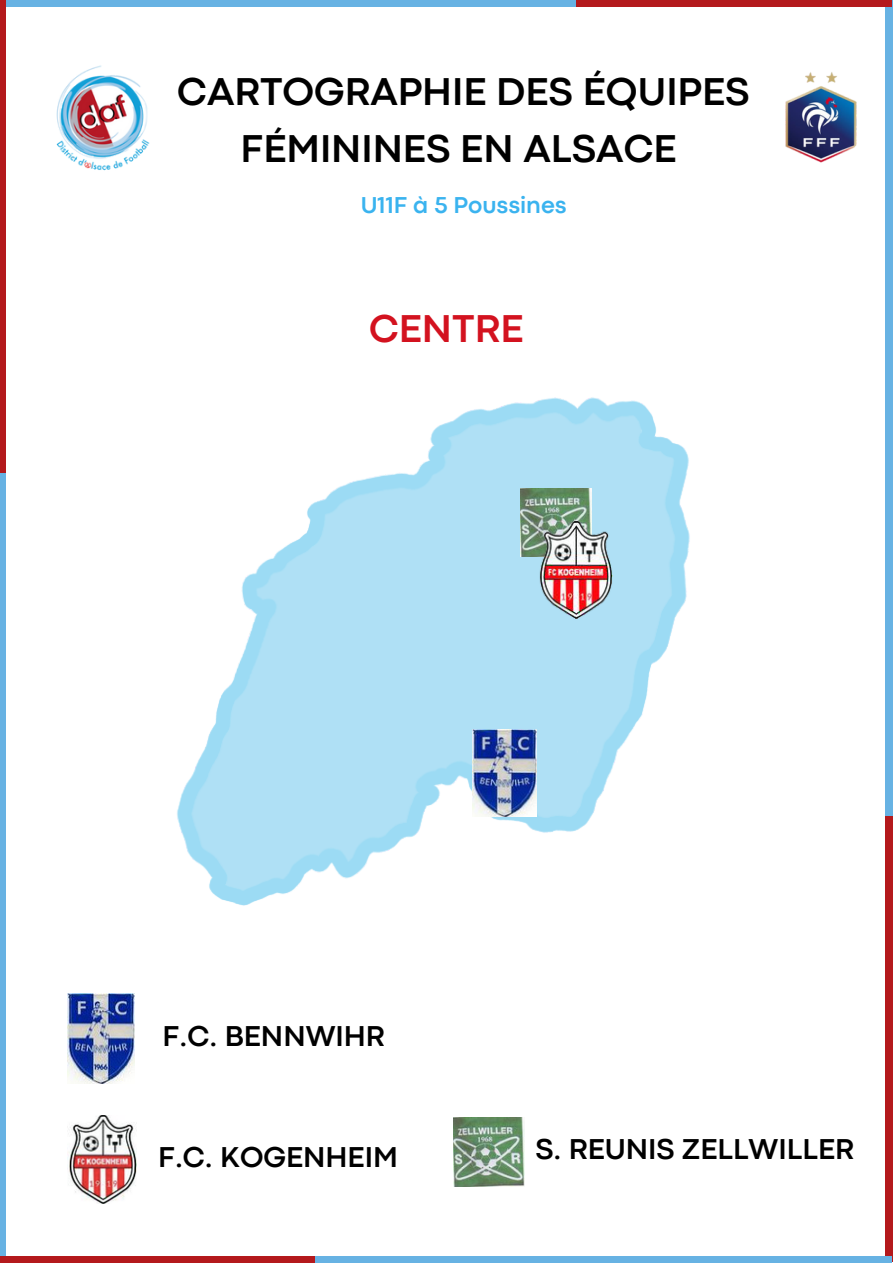
<style>
.page{position:relative;width:893px;height:1264px;background:#fff}
.page>*{position:absolute;margin:0;border:0;box-sizing:border-box;transform-origin:0 0}
.t1{font:700 40.5px/56.2px "Codec Pro";color:#000;text-align:center}
.t2{font:700 40.5px "Codec Pro";color:#d3121f}
.t3{font:700 30px "Codec Pro";color:#000}
.t4{font:700 24px "Codec Pro";color:#3ab3ef}
</style>
<div class="page">
<div style="left:885px;top:1px;width:7px;height:922px;background:#67b2e3"></div>
<div style="left:885px;top:816px;width:7px;height:445px;background:#b4191c"></div>
<div style="left:0;top:0;width:652px;height:6px;background:#67b2e3"></div>
<div style="left:576px;top:0;width:315px;height:6px;background:#b4191c"></div>
<div style="left:0;top:380px;width:5px;height:882px;background:#67b2e3"></div>
<div style="left:0;top:0;width:5px;height:473px;background:#b4191c"></div>
<div style="left:239px;top:1255px;width:652px;height:7px;background:#67b2e3"></div>
<div style="left:0;top:1255px;width:315px;height:7px;background:#b4191c"></div>
<img style="left:56px;top:65px;width:94px;height:106px">
<img style="left:785px;top:72px;width:72px;height:91px">
<img style="left:177px;top:397px;width:513px;height:509px">
<img style="left:67px;top:1115px;width:69px;height:88px">
<img style="left:454px;top:1117px;width:71px;height:69px">
<img style="left:520px;top:488px;width:71px;height:69px">
<img style="left:537px;top:522px;width:75px;height:96px">
<img style="left:67px;top:993px;width:68px;height:90px">
<img style="left:472px;top:729px;width:65px;height:87px">
<p class="t1" style="left:177px;top:67px;width:573px">CARTOGRAPHIE DES ÉQUIPES<br>FÉMININES EN ALSACE</p>
<p class="t4" style="left:361px;top:197px;width:207px">U11F à 5 Poussines</p>
<p class="t2" style="left:369px;top:314px;width:156px">CENTRE</p>
<p class="t3" style="left:163px;top:1025px;width:224px">F.C. BENNWIHR</p>
<p class="t3" style="left:158px;top:1145px;width:241px">F.C. KOGENHEIM</p>
<p class="t3" style="left:535px;top:1138px;width:320px">S. REUNIS ZELLWILLER</p>
</div>
